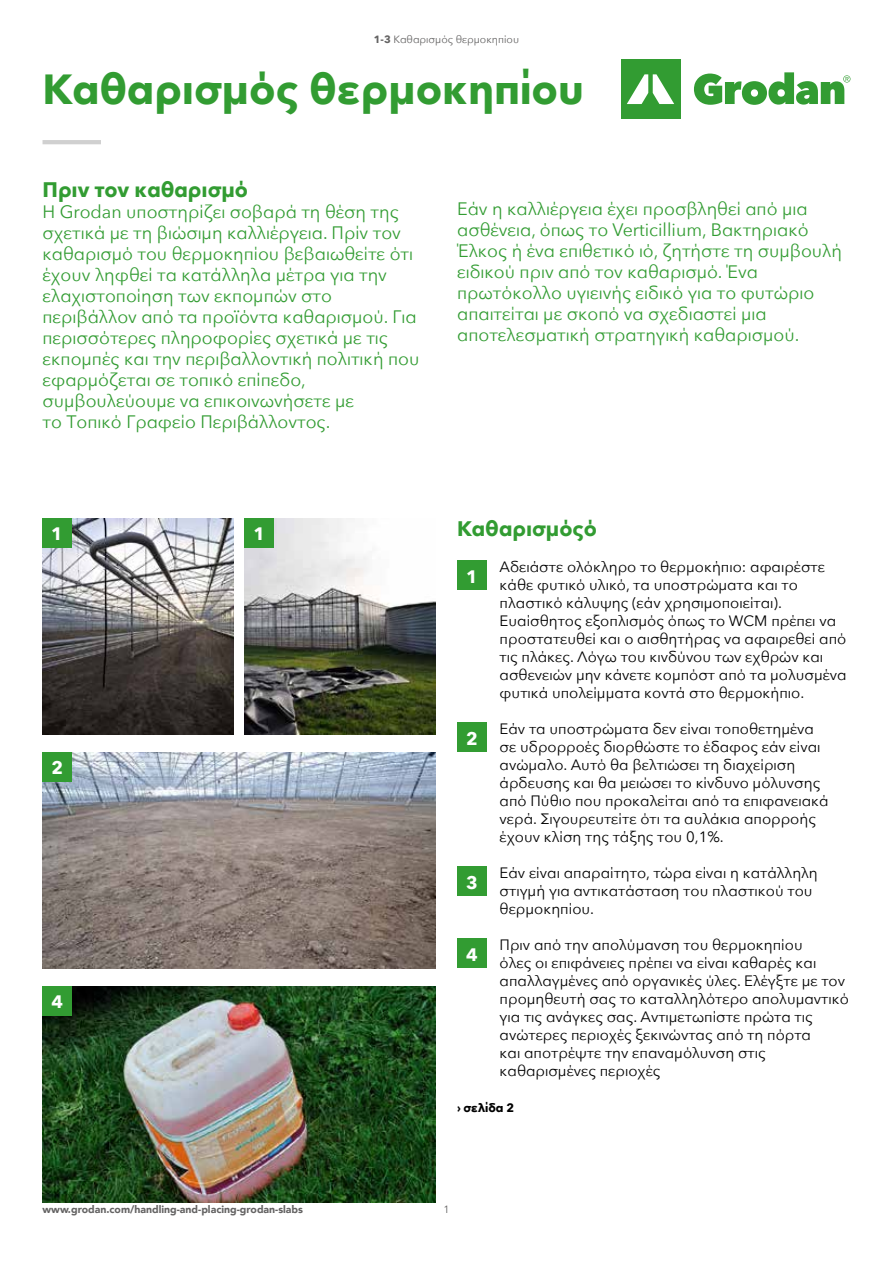
<style>
.page{position:relative;width:893px;height:1263px;background:#fff}
.page>*{position:absolute;margin:0;border:0;box-sizing:border-box;transform-origin:0 0}
.t1{font:700 42px "Avenir Next";color:#329c32}
.t2{font:700 21px "Avenir Next";color:#329c32}
.t3{font:18px/21px "Avenir Next";color:#329c32}
.t4{font:700 18px "Avenir Next";color:#fff}
.t5{font:15px/18px "Avenir Next";color:#000}
.t6{font:700 12px "Avenir Next";color:#000}
.t7{font:900 10.5px "Avenir";color:#646363}
.t8{font:10.5px "Avenir Next";color:#646363}
.s1{font-weight:700}
</style>
<div class="page">
<div style="left:621px;top:60px;width:59px;height:59px;background:#329c32"></div>
<svg style="left:627px;top:74px;width:47px;height:30px"></svg>
<svg style="left:694px;top:72px;width:156px;height:33px"></svg>
<hr style="left:43px;top:140px;width:58px;height:4px;background:#d0d0d0">
<div style="left:457px;top:560px;width:30px;height:30px;background:#329c32"></div>
<div style="left:457px;top:722px;width:30px;height:30px;background:#329c32"></div>
<div style="left:457px;top:866px;width:30px;height:30px;background:#329c32"></div>
<div style="left:457px;top:938px;width:30px;height:30px;background:#329c32"></div>
<img style="left:43px;top:518px;width:191px;height:216px">
<img style="left:244px;top:518px;width:192px;height:216px">
<img style="left:43px;top:752px;width:393px;height:216px">
<img style="left:43px;top:986px;width:393px;height:216px">
<div style="left:42px;top:518px;width:30px;height:30px;background:#329c32"></div>
<div style="left:43px;top:752px;width:29px;height:30px;background:#329c32"></div>
<div style="left:43px;top:986px;width:29px;height:30px;background:#329c32"></div>
<div style="left:244px;top:518px;width:30px;height:30px;background:#329c32"></div>
<p class="t8" style="left:374px;top:30px;width:147px"><span class="s1">1-3</span> Καθαρισμός θερμοκηπίου</p>
<h1 class="t1" style="left:43px;top:53px;width:543px">Καθαρισμός θερμοκηπίου</h1>
<h2 class="t2" style="left:43px;top:171px;width:207px">Πριν τον καθαρισμό</h2>
<p class="t3" style="left:43px;top:201px;width:378px">Η Grodan υποστηρίζει σοβαρά τη θέση της σχετικά με τη βιώσιμη καλλιέργεια. Πρίν τον καθαρισμό του θερμοκηπίου βεβαιωθείτε ότι έχουν ληφθεί τα κατάλληλα μέτρα για την ελαχιστοποίηση των εκπομπών στο περιβάλλον από τα προϊόντα καθαρισμού. Για περισσότερες πληροφορίες σχετικά με τις εκπομπές και την περιβαλλοντική πολιτική που εφαρμόζεται σε τοπικό επίπεδο, συμβουλεύουμε να επικοινωνήσετε με<br>το Τοπικό Γραφείο Περιβάλλοντος.</p>
<p class="t3" style="left:457px;top:198px;width:386px">Εάν η καλλιέργεια έχει προσβληθεί από μια ασθένεια, όπως το Verticillium, Βακτηριακό Έλκος ή ένα επιθετικό ιό, ζητήστε τη συμβουλή ειδικού πριν από τον καθαρισμό. Ένα πρωτόκολλο υγιεινής ειδικό για το φυτώριο απαιτείται με σκοπό να σχεδιαστεί μια αποτελεσματική στρατηγική καθαρισμού.</p>
<p class="t4" style="left:51px;top:518px;width:13px">1</p>
<p class="t4" style="left:52px;top:752px;width:13px">2</p>
<p class="t4" style="left:52px;top:986px;width:13px">4</p>
<p class="t4" style="left:254px;top:518px;width:13px">1</p>
<h2 class="t2" style="left:457px;top:510px;width:141px">Καθαρισμόςό</h2>
<p class="t5" style="left:500px;top:557px;width:349px">Αδειάστε ολόκληρο το θερμοκήπιο: αφαιρέστε κάθε φυτικό υλικό, τα υποστρώματα και το πλαστικό κάλυψης (εάν χρησιμοποιείται).<br>Ευαίσθητος εξοπλισμός όπως το WCM πρέπει να προστατευθεί και ο αισθητήρας να αφαιρεθεί από τις πλάκες. Λόγω του κινδύνου των εχθρών και ασθενειών μην κάνετε κομπόστ από τα μολυσμένα φυτικά υπολείμματα κοντά στο θερμοκήπιο.</p>
<p class="t5" style="left:500px;top:719px;width:330px">Εάν τα υποστρώματα δεν είναι τοποθετημένα σε υδρορροές διορθώστε το έδαφος εάν είναι ανώμαλο. Αυτό θα βελτιώσει τη διαχείριση άρδευσης και θα μειώσει το κίνδυνο μόλυνσης από Πύθιο που προκαλείται από τα επιφανειακά νερά. Σιγουρευτείτε ότι τα αυλάκια απορροής έχουν κλίση της τάξης του 0,1%.</p>
<p class="t5" style="left:500px;top:863px;width:320px">Εάν είναι απαραίτητο, τώρα είναι η κατάλληλη στιγμή για αντικατάσταση του πλαστικού του θερμοκηπίου.</p>
<p class="t5" style="left:500px;top:935px;width:351px">Πριν από την απολύμανση του θερμοκηπίου<br>όλες οι επιφάνειες πρέπει να είναι καθαρές και απαλλαγμένες από οργανικές ύλες. Ελέγξτε με τον προμηθευτή σας το καταλληλότερο απολυμαντικό για τις ανάγκες σας. Αντιμετωπίστε πρώτα τις ανώτερες περιοχές ξεκινώντας από τη πόρτα<br>και αποτρέψτε την επαναμόλυνση στις καθαρισμένες περιοχές</p>
<p class="t6" style="left:457px;top:1097px;width:59px">› σελίδα 2</p>
<p class="t4" style="left:466px;top:561px;width:13px">1</p>
<p class="t4" style="left:466px;top:723px;width:13px">2</p>
<p class="t4" style="left:466px;top:867px;width:13px">3</p>
<p class="t4" style="left:466px;top:939px;width:13px">4</p>
<p class="t7" style="left:43px;top:1200px;width:262px">www.grodan.com/handling-and-placing-grodan-slabs</p>
<p class="t8" style="left:443px;top:1200px;width:8px">1</p>
</div>
